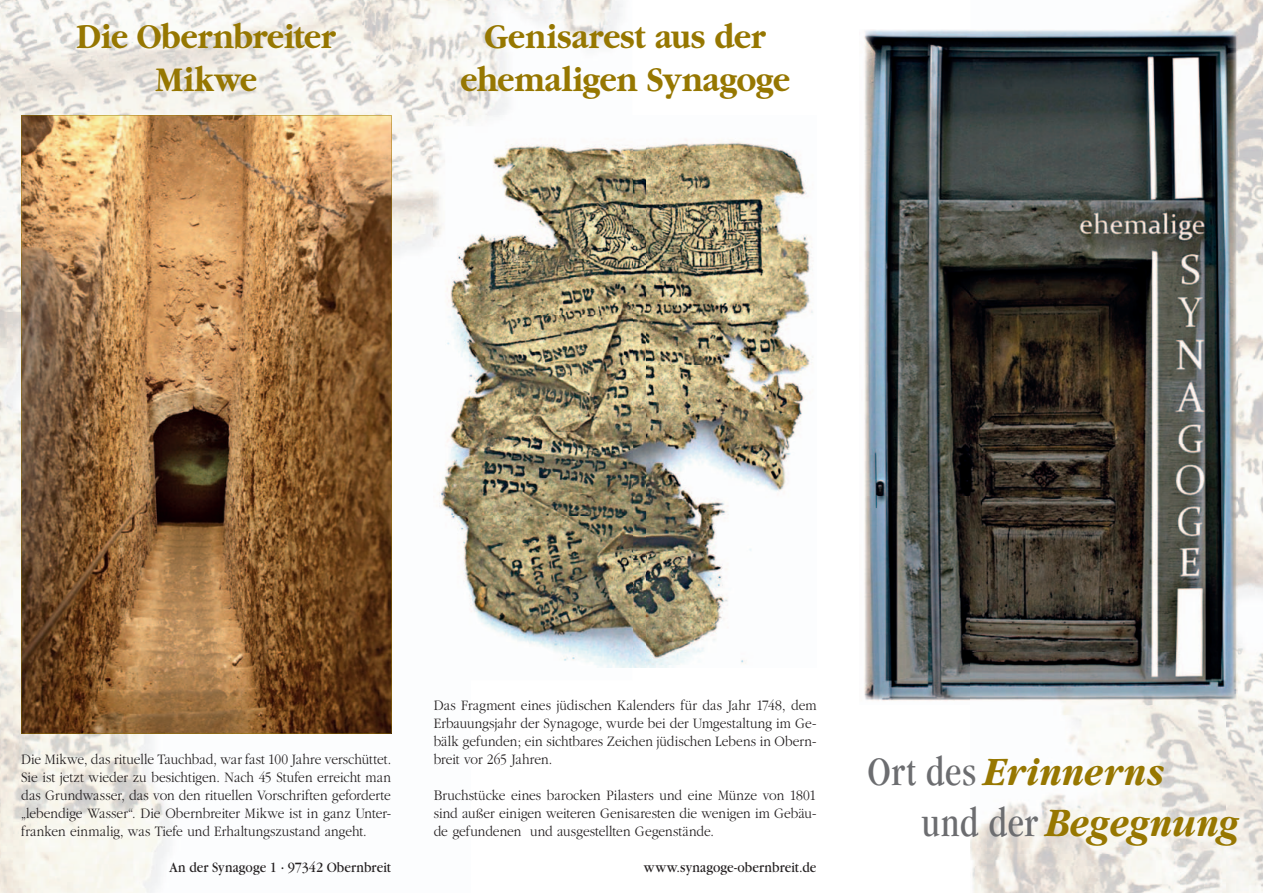
<style>
.page{position:relative;width:1263px;height:893px;background:#fff}
.page>*{position:absolute;margin:0;border:0;box-sizing:border-box;transform-origin:0 0}
.t1{font:italic 700 42px/50.4px "Garamond";letter-spacing:.005em;color:#977701;scale:.9 1}
.t2{font:700 36px/43.2px "Garamond";letter-spacing:-.01em;color:#967701;text-align:center;scale:.9 1}
.t3{font:300 15px/18px "Garamond";color:#231f20;text-align:justify;scale:.9 1}
.t4{font:15px "Garamond";letter-spacing:.005em;color:#231f20;scale:.9 1}
.s1{font-weight:400;font-style:normal;font-stretch:condensed;color:#6c6d70}
</style>
<div class="page">
<img style="left:0;top:0;width:364px;height:893px">
<img style="left:364px;top:0;width:259px;height:151px">
<img style="left:364px;top:151px;width:70px;height:583px">
<img style="left:970px;top:704px;width:255px;height:189px">
<img style="left:1162px;top:0;width:101px;height:43px">
<img style="left:1225px;top:43px;width:38px;height:850px">
<img style="left:864px;top:30px;width:373px;height:674px">
<svg style="left:21px;top:115px;width:370px;height:618px;background:#9a6e41"></svg>
<img style="left:645px;top:667px;width:29px;height:1px">
<svg style="left:632px;top:667px;width:13px;height:1px"></svg>
<img style="left:434px;top:115px;width:379px;height:552px">
<h2 class="t2" style="left:77px;top:18px;width:290px">Die Obernbreiter<br>Mikwe</h2>
<h2 class="t2" style="left:460px;top:18px;width:368px">Genisarest aus der ehemaligen Synagoge</h2>
<p class="t3" style="left:21px;top:751px;width:413px">Die Mikwe, das rituelle Tauchbad, war fast 100 Jahre verschüttet.<br>Sie ist jetzt wieder zu besichtigen. Nach 45 Stufen erreicht man das Grundwasser, das von den rituellen Vorschriften geforderte „lebendige Wasser“. Die Obernbreiter Mikwe ist in ganz Unter&shy;franken einmalig, was Tiefe und Erhaltungszustand angeht.</p>
<p class="t4" style="left:169px;top:862px;width:248px">An der Synagoge 1 · 97342 Obernbreit</p>
<p class="t3" style="left:434px;top:697px;width:427px">Das Fragment eines jüdischen Kalenders für das Jahr 1748, dem Erbauungsjahr der Synagoge, wurde bei der Umgestaltung im Ge&shy;bälk gefunden; ein sichtbares Zeichen jüdischen Lebens in Obern&shy;breit vor 265 Jahren.</p>
<p class="t3" style="left:434px;top:787px;width:427px">Bruchstücke eines barocken Pilasters und eine Münze von 1801 sind außer einigen weiteren Genisaresten die wenigen im Gebäu&shy;de gefundenen und ausgestellten Gegenstände.</p>
<p class="t4" style="left:644px;top:862px;width:193px">www.synagoge-obernbreit.de</p>
<h1 class="t1" style="left:921px;top:751px;width:358px;text-indent:-54px"><span class="s1">Ort des</span> Erinnerns<br><span class="s1">und der</span> Begegnung</h1>
</div>
